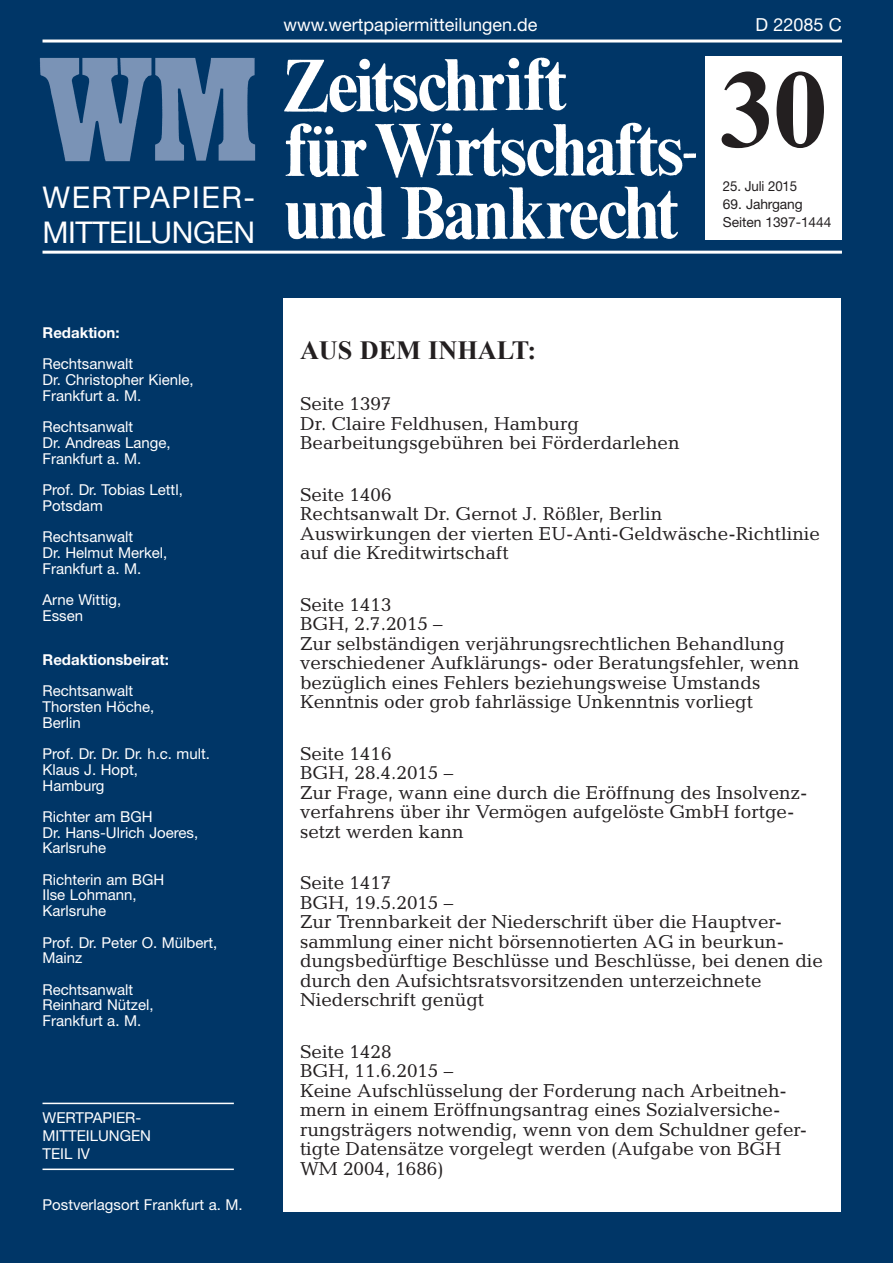
<style>
.page{position:relative;width:893px;height:1263px;background:#003667}
.page>*{position:absolute;margin:0;border:0;box-sizing:border-box;transform-origin:0 0}
.t1{font:700 111px "Times New Roman";color:#231f20}
.t2{font:30px/34.5px "Helvetica Neue";letter-spacing:-.015em;color:#fff}
.t3{font:700 26.25px "Times New Roman";color:#231f20}
.t4{font:18.9px/19.5px "Candida";color:#231f20}
.t5{font:18px "Helvetica Neue";color:#fff}
.t6{font:15px/15.8px "Helvetica Neue";color:#fff}
.t7{font:700 15px "Helvetica Neue";color:#fff}
.t8{font:13.8px/18px "Helvetica Neue";letter-spacing:-.005em;color:#231f20}
.t9{font:13.8px "Helvetica Neue";letter-spacing:-.005em;color:#231f20;scale:.96 1}
</style>
<div class="page">
<hr style="left:43px;top:251px;width:799px;height:3px;background:#fff">
<div style="left:283px;top:299px;width:558px;height:913px;background:#fff"></div>
<hr style="left:43px;top:1103px;width:191px;height:1px;background:#fff">
<hr style="left:43px;top:1168px;width:191px;height:2px;background:#fff">
<hr style="left:43px;top:40px;width:799px;height:3px;background:#fff">
<img style="left:284px;top:57px;width:412px;height:183px">
<img style="left:39px;top:57px;width:217px;height:105px">
<div style="left:706px;top:57px;width:136px;height:183px;background:#fff"></div>
<h2 class="t2" style="left:43px;top:183px;width:214px">WERTPAPIER-<br>MITTEILUNGEN</h2>
<p class="t5" style="left:284px;top:18px;width:256px">www.wertpapiermitteilungen.de</p>
<p class="t5" style="left:755px;top:18px;width:88px">D 22085 C</p>
<h1 class="t1" style="left:720px;top:48px;width:110px">30</h1>
<p class="t9" style="left:723px;top:181px;width:79px">25. Juli 2015</p>
<p class="t8" style="left:723px;top:196px;width:110px">69. Jahrgang<br>Seiten 1397-1444</p>
<p class="t7" style="left:43px;top:327px;width:79px">Redaktion:</p>
<p class="t6" style="left:43px;top:358px;width:153px">Rechtsanwalt<br>Dr. Christopher Kienle,<br>Frankfurt a. M.</p>
<p class="t6" style="left:43px;top:421px;width:130px">Rechtsanwalt<br>Dr. Andreas Lange,<br>Frankfurt a. M.</p>
<p class="t6" style="left:43px;top:483px;width:142px">Prof. Dr. Tobias Lettl,<br>Potsdam</p>
<p class="t6" style="left:43px;top:530px;width:126px">Rechtsanwalt<br>Dr. Helmut Merkel,<br>Frankfurt a. M.</p>
<p class="t6" style="left:43px;top:593px;width:80px">Arne Wittig,<br>Essen</p>
<p class="t7" style="left:43px;top:654px;width:128px">Redaktionsbeirat:</p>
<p class="t6" style="left:43px;top:684px;width:113px">Rechtsanwalt<br>Thorsten Höche,<br>Berlin</p>
<p class="t6" style="left:43px;top:747px;width:169px">Prof. Dr. Dr. Dr. h.c. mult.<br>Klaus J. Hopt,<br>Hamburg</p>
<p class="t6" style="left:43px;top:810px;width:157px">Richter am BGH<br>Dr. Hans-Ulrich Joeres,<br>Karlsruhe</p>
<p class="t6" style="left:43px;top:873px;width:123px">Richterin am BGH<br>Ilse Lohmann,<br>Karlsruhe</p>
<p class="t6" style="left:43px;top:936px;width:176px">Prof. Dr. Peter O. Mülbert,<br>Mainz</p>
<p class="t6" style="left:43px;top:983px;width:113px">Rechtsanwalt<br>Reinhard Nützel,<br>Frankfurt a. M.</p>
<p class="t6" style="left:43px;top:1110px;width:110px;line-height:18px">WERTPAPIER-<br>MITTEILUNGEN<br>TEIL IV</p>
<p class="t6" style="left:43px;top:1198px;width:202px">Postverlagsort Frankfurt a. M.</p>
<h3 class="t3" style="left:300px;top:335px;width:238px">AUS DEM INHALT:</h3>
<p class="t4" style="left:300px;top:396px;width:381px">Seite 1397<br>Dr. Claire Feldhusen, Hamburg<br>Bearbeitungsgebühren bei Förderdarlehen</p>
<p class="t4" style="left:300px;top:487px;width:521px">Seite 1406<br>Rechtsanwalt Dr. Gernot J. Rößler, Berlin<br>Auswirkungen der vierten EU-Anti-Geldwäsche-Richtlinie auf die Kreditwirtschaft</p>
<p class="t4" style="left:300px;top:597px;width:501px">Seite 1413<br>BGH, 2.7.2015 –<br>Zur selbständigen verjährungsrechtlichen Behandlung verschiedener Aufklärungs- oder Beratungsfehler, wenn bezüglich eines Fehlers beziehungsweise Umstands Kenntnis oder grob fahrlässige Unkenntnis vorliegt</p>
<p class="t4" style="left:300px;top:746px;width:509px">Seite 1416<br>BGH, 28.4.2015 –<br>Zur Frage, wann eine durch die Eröffnung des Insolvenz&shy;verfahrens über ihr Vermögen aufgelöste GmbH fortge&shy;setzt werden kann</p>
<p class="t4" style="left:300px;top:875px;width:524px">Seite 1417<br>BGH, 19.5.2015 –<br>Zur Trennbarkeit der Niederschrift über die Hauptver&shy;sammlung einer nicht börsennotierten AG in beurkun&shy;dungsbedürftige Beschlüsse und Beschlüsse, bei denen die durch den Aufsichtsratsvorsitzenden unterzeichnete Niederschrift genügt</p>
<p class="t4" style="left:300px;top:1043px;width:509px">Seite 1428<br>BGH, 11.6.2015 –<br>Keine Aufschlüsselung der Forderung nach Arbeitneh&shy;mern in einem Eröffnungsantrag eines Sozialversiche&shy;rungsträgers notwendig, wenn von dem Schuldner gefer&shy;tigte Datensätze vorgelegt werden (Aufgabe von BGH WM 2004, 1686)</p>
</div>
